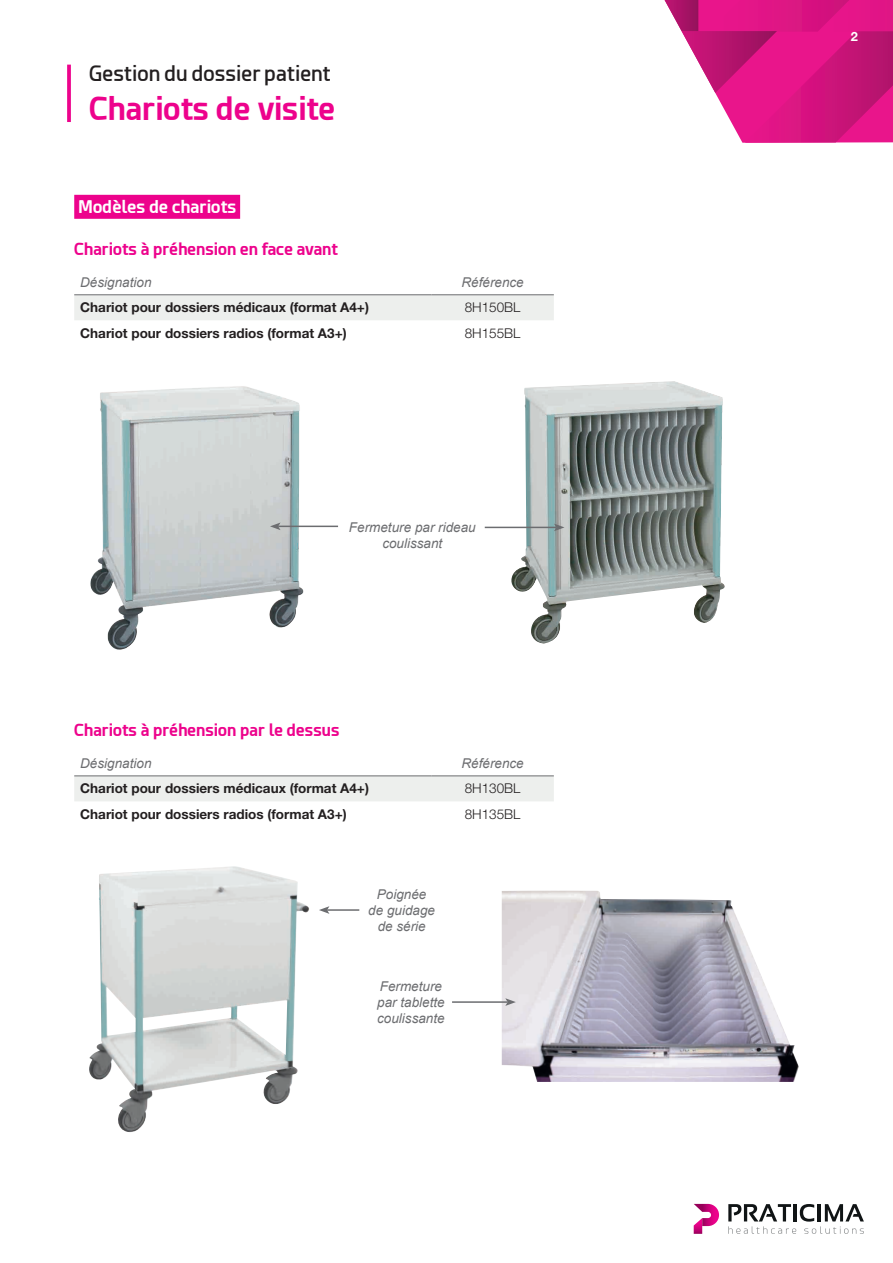
<style>
.page{position:relative;width:893px;height:1263px;background:#fff}
.page>*{position:absolute;margin:0;border:0;box-sizing:border-box;transform-origin:0 0}
.Titre_1{font:700 31.5px "Esphimere";color:#ed028c}
.Titre_2{font:600 21px "Esphimere";color:#231f20}
.Titre_1_page_2{font:700 17.25px "Esphimere";color:#fff}
.Titre_1_page_2-2{font:700 16.5px "Esphimere";color:#ed028c}
.Désignation_TABLEAU{font:700 13.5px "Helvetica Neue LT Std";color:#231f20}
.Titre_colonne_TABLEA{font:italic 13.5px/16.2px "Arial";color:#6c6d70;text-align:center}
.TexteTABLEAU{font:300 13.5px "Helvetica Neue LT Std";color:#231f20}
.t1{font:700 12.75px "Helvetica Neue LT Std";color:#fff}
</style>
<div class="page">
<svg style="left:664px;top:0;width:229px;height:143px"></svg>
<svg style="left:728px;top:1204px;width:136px;height:30px"></svg>
<svg style="left:694px;top:1204px;width:25px;height:30px"></svg>
<div style="left:74px;top:195px;width:166px;height:24px;background:#ed028c"></div>
<div style="left:74px;top:296px;width:480px;height:24px;background:#edefed"></div>
<hr style="left:431px;top:295px;width:123px;height:1px;background:#6c6d70">
<hr style="left:74px;top:295px;width:357px;height:1px;background:#6c6d70">
<div style="left:74px;top:777px;width:480px;height:24px;background:#edefed"></div>
<hr style="left:431px;top:776px;width:123px;height:1px;background:#6c6d70">
<hr style="left:74px;top:776px;width:357px;height:1px;background:#6c6d70">
<svg style="left:67px;top:65px;width:4px;height:57px"></svg>
<img style="left:90px;top:386px;width:232px;height:264px">
<img style="left:509px;top:381px;width:216px;height:262px">
<img style="left:502px;top:891px;width:297px;height:191px">
<img style="left:89px;top:866px;width:220px;height:266px">
<hr style="left:278px;top:526px;width:60px;height:1px;background:#6c6d70">
<svg style="left:270px;top:522px;width:11px;height:8px"></svg>
<hr style="left:327px;top:909px;width:32px;height:2px;background:#6c6d70">
<svg style="left:319px;top:906px;width:10px;height:8px"></svg>
<hr style="left:452px;top:1001px;width:56px;height:2px;background:#6c6d70">
<svg style="left:505px;top:998px;width:11px;height:8px"></svg>
<hr style="left:485px;top:527px;width:71px;height:1px;background:#6c6d70">
<svg style="left:554px;top:524px;width:10px;height:7px"></svg>
<p class="Titre_2" style="left:89px;top:61px;width:243px">Gestion du dossier patient</p>
<p class="Titre_1" style="left:89px;top:89px;width:248px">Chariots de visite</p>
<p class="Titre_1_page_2" style="left:78px;top:196px;width:160px">Modèles de chariots</p>
<p class="Titre_1_page_2-2" style="left:74px;top:239px;width:265px">Chariots à préhension en face avant</p>
<p class="Titre_colonne_TABLEA" style="left:80px;top:274px;width:73px">Désignation</p>
<p class="Titre_colonne_TABLEA" style="left:461px;top:274px;width:64px">Référence</p>
<p class="Désignation_TABLEAU" style="left:80px;top:299px;width:290px">Chariot pour dossiers médicaux (format A4+)</p>
<p class="TexteTABLEAU" style="left:465px;top:299px;width:57px">8H150BL</p>
<p class="Désignation_TABLEAU" style="left:80px;top:325px;width:268px">Chariot pour dossiers radios (format A3+)</p>
<p class="TexteTABLEAU" style="left:465px;top:325px;width:57px">8H155BL</p>
<p class="Titre_colonne_TABLEA" style="left:349px;top:519px;width:128px">Fermeture par rideau coulissant</p>
<p class="Titre_1_page_2-2" style="left:74px;top:720px;width:267px">Chariots à préhension par le dessus</p>
<p class="Titre_colonne_TABLEA" style="left:80px;top:755px;width:73px">Désignation</p>
<p class="Titre_colonne_TABLEA" style="left:461px;top:755px;width:64px">Référence</p>
<p class="Désignation_TABLEAU" style="left:80px;top:780px;width:290px">Chariot pour dossiers médicaux (format A4+)</p>
<p class="TexteTABLEAU" style="left:465px;top:780px;width:57px">8H130BL</p>
<p class="Désignation_TABLEAU" style="left:80px;top:806px;width:268px">Chariot pour dossiers radios (format A3+)</p>
<p class="TexteTABLEAU" style="left:465px;top:806px;width:57px">8H135BL</p>
<p class="Titre_colonne_TABLEA" style="left:368px;top:886px;width:68px">Poignée de guidage de série</p>
<p class="Titre_colonne_TABLEA" style="left:377px;top:978px;width:69px;text-align:left">Fermeture par tablette coulissante</p>
<p class="t1" style="left:851px;top:29px;width:9px">2</p>
</div>
